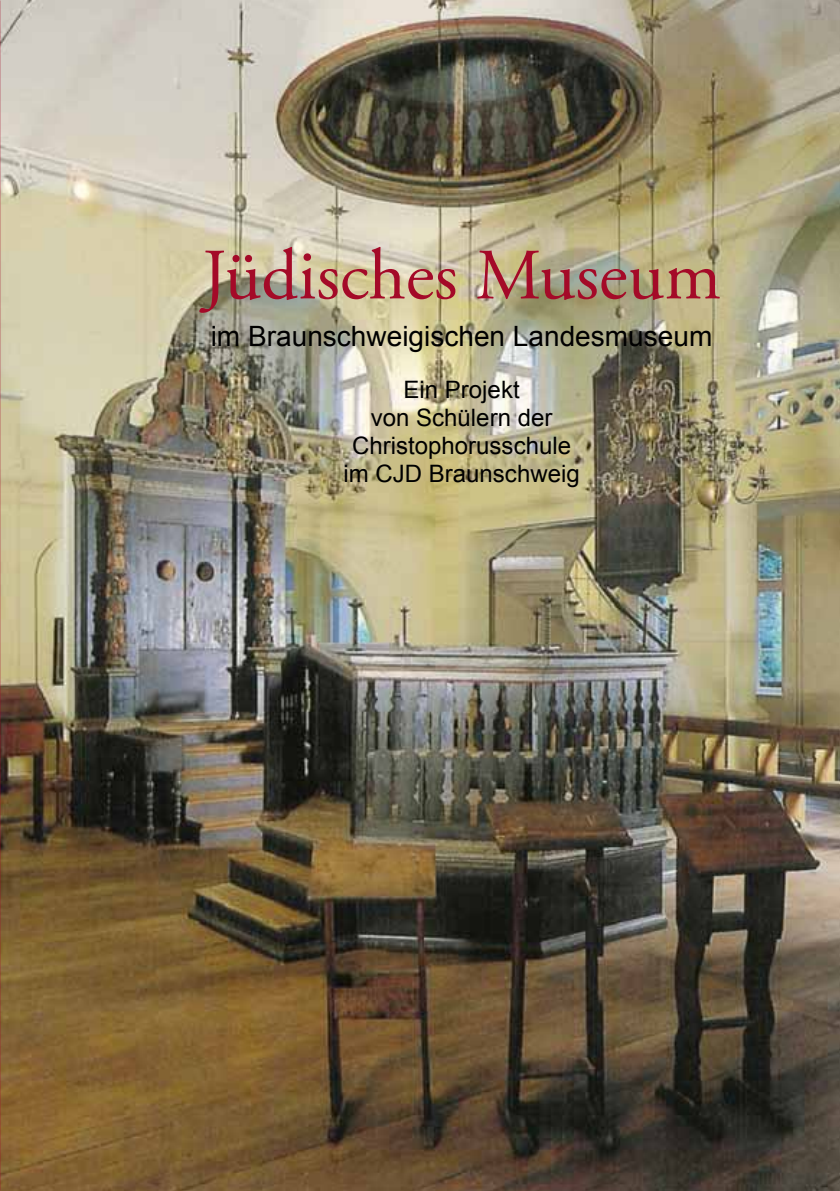
<style>
.page{position:relative;width:840px;height:1191px;background:#fff}
.page>*{position:absolute;margin:0;border:0;box-sizing:border-box;transform-origin:0 0}
.t1{font:72px "Adobe Garamond Pro";color:#a40a28}
.t2{font:28px "Arial";color:#000}
.t3{font:24px/28px "Arial";color:#000;text-align:center}
</style>
<div class="page">
<img style="left:0;top:0;width:839px;height:1191px">
<h1 class="t1" style="left:202px;top:232px;width:520px">Jüdisches Museum</h1>
<p class="t2" style="left:211px;top:318px;width:503px">im Braunschweigischen Landesmuseum</p>
<p class="t3" style="left:343px;top:376px;width:238px">Ein Projekt<br>von Schülern der<br>Christophorusschule im CJD Braunschweig</p>
</div>
